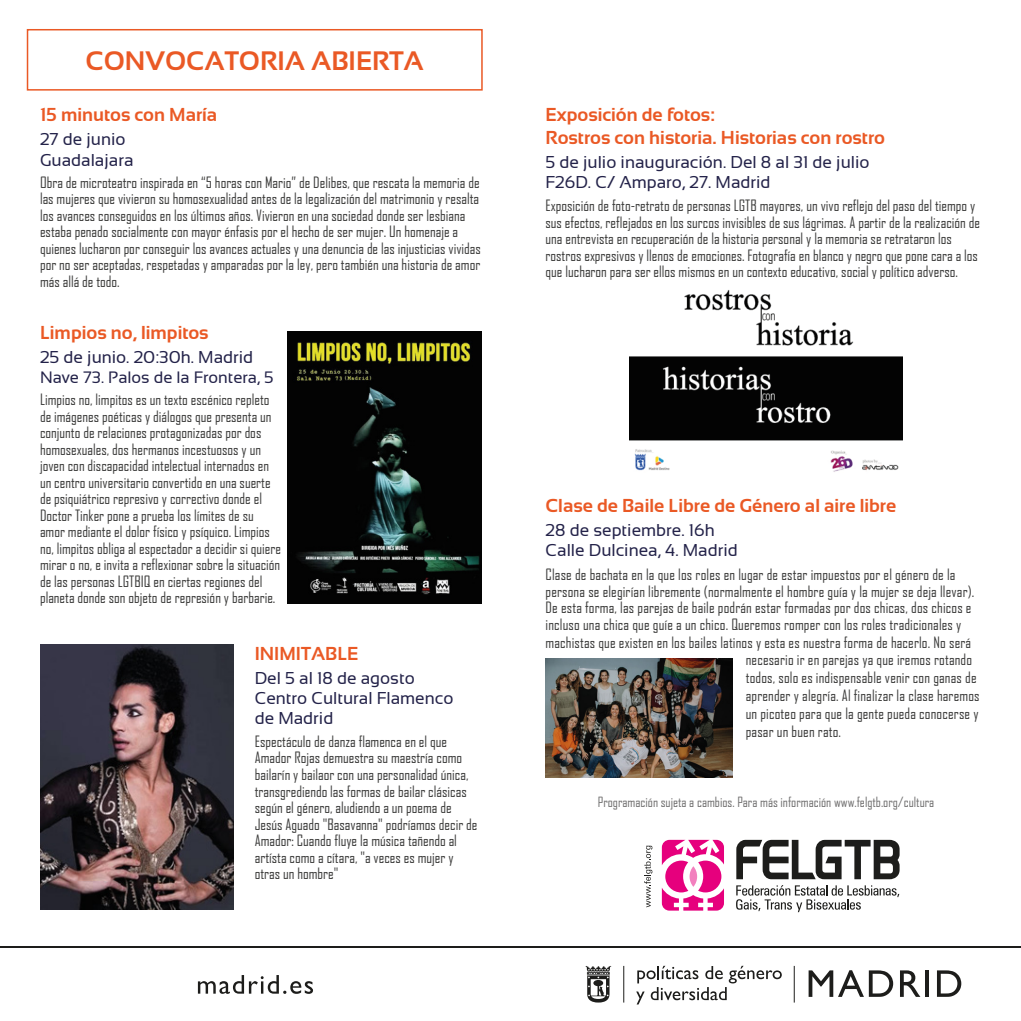
<style>
.page{position:relative;width:1021px;height:1021px;background:#fff}
.page>*{position:absolute;margin:0;border:0;box-sizing:border-box;transform-origin:0 0}
.t1{font:700 26.7px "Sansation";color:#ea5925}
.t2{font:700 18.75px/22.5px "Sansation";color:#ea5925}
.t3{font:17.1px/20.2px "Sansation";color:#232249}
.t4{font:16.5px "Sansation";color:#232249}
.t5{font:15px/16.5px "Agency FB";color:#3c3c3b}
.t6{font:13.5px "Agency FB";color:#706f6f}
</style>
<div class="page">
<svg style="left:644px;top:845px;width:8px;height:62px"></svg>
<svg style="left:736px;top:839px;width:163px;height:40px"></svg>
<svg style="left:662px;top:839px;width:62px;height:71px"></svg>
<svg style="left:689px;top:866px;width:8px;height:20px"></svg>
<svg style="left:736px;top:885px;width:163px;height:27px"></svg>
<hr style="left:0;top:946px;width:1020px;height:1px;background:#1d1d1b">
<svg style="left:198px;top:975px;width:115px;height:18px"></svg>
<svg style="left:808px;top:970px;width:85px;height:26px"></svg>
<svg style="left:900px;top:970px;width:20px;height:26px"></svg>
<hr style="left:925px;top:970px;width:4px;height:26px;background:#1d1d1b">
<svg style="left:937px;top:970px;width:24px;height:26px"></svg>
<svg style="left:585px;top:966px;width:26px;height:36px"></svg>
<svg style="left:636px;top:965px;width:145px;height:39px"></svg>
<img style="left:629px;top:290px;width:273px;height:182px">
<img style="left:545px;top:658px;width:187px;height:119px">
<img style="left:40px;top:644px;width:194px;height:265px">
<img style="left:287px;top:331px;width:194px;height:272px">
<div style="left:27px;top:29px;width:455px;height:62px;border:2px solid #ea5925"></div>
<h1 class="t1" style="left:85px;top:46px;width:340px">CONVOCATORIA ABIERTA</h1>
<p class="t2" style="left:40px;top:104px;width:179px">15 minutos con María</p>
<p class="t3" style="left:40px;top:129px;width:95px">27 de junio<br>Guadalajara</p>
<p class="t5" style="left:40px;top:173px;width:442px">Obra de microteatro inspirada en “5 horas con Mario” de Delibes, que rescata la memoria de las mujeres que vivieron su homosexualidad antes de la legalización del matrimonio y resalta los avances conseguidos en los últimos años. Vivieron en una sociedad donde ser lesbiana estaba penado socialmente con mayor énfasis por el hecho de ser mujer. Un homenaje a quienes lucharon por conseguir los avances actuales y una denuncia de las injusticias vividas por no ser aceptadas, respetadas y amparadas por la ley, pero también una historia de amor más allá de todo.</p>
<p class="t2" style="left:40px;top:321px;width:170px">Limpios no, limpitos</p>
<p class="t3" style="left:40px;top:347px;width:215px">25 de junio. 20:30h. Madrid</p>
<p class="t4" style="left:40px;top:368px;width:235px">Nave 73. Palos de la Frontera, 5</p>
<p class="t5" style="left:40px;top:391px;width:243px">Limpios no, limpitos es un texto escénico repleto de imágenes poéticas y diálogos que presenta un conjunto de relaciones protagonizadas por dos homosexuales, dos hermanos incestuosos y un joven con discapacidad intelectual internados en un centro universitario convertido en una suerte de psiquiátrico represivo y correctivo donde el Doctor Tinker pone a prueba los límites de su amor mediante el dolor físico y psíquico. Limpios no, limpitos obliga al espectador a decidir si quiere mirar o no, e invita a reflexionar sobre la situación de las personas LGTBIQ en ciertas regiones del planeta donde son objeto de represión y barbarie.</p>
<p class="t2" style="left:255px;top:642px;width:105px">INIMITABLE</p>
<p class="t3" style="left:255px;top:667px;width:200px">Del 5 al 18 de agosto<br>Centro Cultural Flamenco de Madrid</p>
<p class="t5" style="left:255px;top:732px;width:224px">Espectáculo de danza flamenca en el que Amador Rojas demuestra su maestría como bailarín y bailaor con una personalidad única, transgrediendo las formas de bailar clásicas según el género, aludiendo a un poema de Jesús Aguado "Basavanna" podríamos decir de Amador: Cuando fluye la música tañendo al artísta como a cítara, "a veces es mujer y otras un hombre"</p>
<p class="t2" style="left:545px;top:104px;width:341px">Exposición de fotos:<br>Rostros con historia. Historias con rostro</p>
<p class="t3" style="left:545px;top:152px;width:325px">5 de julio inauguración. Del 8 al 31 de julio<br>F26D. C/ Amparo, 27. Madrid</p>
<p class="t5" style="left:545px;top:197px;width:436px">Exposición de foto-retrato de personas LGTB mayores, un vivo reflejo del paso del tiempo y sus efectos, reflejados en los surcos invisibles de sus lágrimas. A partir de la realización de una entrevista en recuperación de la historia personal y la memoria se retrataron los rostros expresivos y llenos de emociones. Fotografía en blanco y negro que pone cara a los que lucharon para ser ellos mismos en un contexto educativo, social y político adverso.</p>
<p class="t2" style="left:545px;top:494px;width:352px">Clase de Baile Libre de Género al aire libre</p>
<p class="t3" style="left:545px;top:520px;width:194px">28 de septiembre. 16h<br>Calle Dulcinea, 4. Madrid</p>
<p class="t5" style="left:545px;top:566px;width:430px">Clase de bachata en la que los roles en lugar de estar impuestos por el género de la persona se elegirían libremente (normalmente el hombre guía y la mujer se deja llevar).<br>De esta forma, las parejas de baile podrán estar formadas por dos chicas, dos chicos e incluso una chica que guíe a un chico. Queremos romper con los roles tradicionales y</p>
<p class="t5" style="left:545px;top:633px;width:427px">machistas que existen en los bailes latinos y esta es nuestra forma de hacerlo. No será</p>
<p class="t5" style="left:745px;top:650px;width:235px;line-height:18px">necesario ir en parejas ya que iremos rotando todos, solo es indispensable venir con ganas de aprender y alegría. Al finalizar la clase haremos un picoteo para que la gente pueda conocerse y pasar un buen rato.</p>
<p class="t6" style="left:598px;top:794px;width:338px">Programación sujeta a cambios. Para más información www.felgtb.org/cultura</p>
</div>
